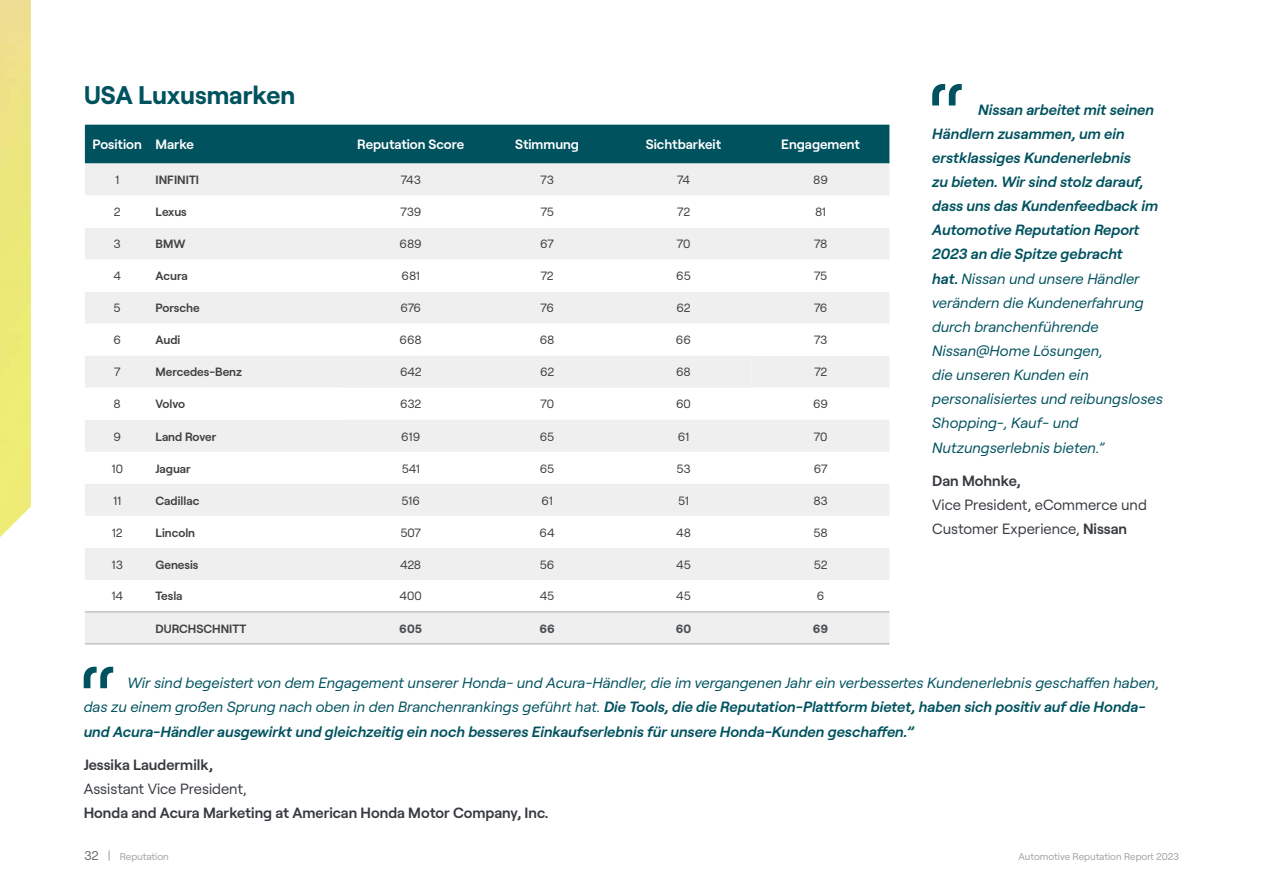
<style>
.page{position:relative;width:1263px;height:893px;background:#fff}
.page>*{position:absolute;margin:0;border:0;box-sizing:border-box;transform-origin:0 0}
.D_in_TOC{font:700 25.5px "Roobert";letter-spacing:-.005em;color:#00525f}
.QUOTE{font:italic 14.85px/24.2px "Roobert";color:#00525f}
.Body{font:600 14.85px/24.2px "Roobert";color:#373b40}
.Body-2{font:14.85px/24.2px "Roobert";color:#373b40}
.Body_9_5_16{font:600 13.5px "Roobert";color:#fff}
.Table_10_12{font:12px "Roobert";letter-spacing:-.01em;color:#414042}
.Table_10_12-2{font:600 12px "Roobert";color:#414042}
.Table_10_12-3{font:700 12px "Roobert";color:#4b4f53}
.t1{font:9.9px "Roobert";color:#9fa1a4}
.s1{font-weight:600}
.s2{font-weight:400}
.s3{font-size:12.75px;color:#6d6e71}
.s4{font-size:12.75px}
</style>
<div class="page">
<div style="left:85px;top:125px;width:804px;height:39px;background:#00525f"></div>
<div style="left:85px;top:164px;width:804px;height:31px;background:#efefef"></div>
<svg style="left:85px;top:228px;width:804px;height:95px;fill:#efefef"></svg>
<svg style="left:85px;top:356px;width:804px;height:287px;fill:#efefef"></svg>
<svg style="left:85px;top:388px;width:257px;height:32px"></svg>
<hr style="left:85px;top:611px;width:65px;height:1px;background:#a7a9ab">
<hr style="left:150px;top:611px;width:192px;height:1px;background:#a7a9ab">
<hr style="left:342px;top:611px;width:137px;height:1px;background:#a7a9ab">
<hr style="left:479px;top:611px;width:136px;height:1px;background:#a7a9ab">
<hr style="left:615px;top:611px;width:137px;height:1px;background:#a7a9ab">
<hr style="left:752px;top:611px;width:137px;height:1px;background:#a7a9ab">
<hr style="left:85px;top:643px;width:65px;height:1px;background:#a7a9ab">
<hr style="left:150px;top:643px;width:192px;height:1px;background:#a7a9ab">
<hr style="left:342px;top:643px;width:137px;height:1px;background:#a7a9ab">
<hr style="left:479px;top:643px;width:136px;height:1px;background:#a7a9ab">
<hr style="left:615px;top:643px;width:137px;height:1px;background:#a7a9ab">
<hr style="left:752px;top:643px;width:137px;height:1px;background:#a7a9ab">
<svg style="left:932px;top:84px;width:30px;height:21px"></svg>
<svg style="left:84px;top:667px;width:29px;height:21px"></svg>
<img style="left:0;top:0;width:31px;height:537px">
<p class="D_in_TOC" style="left:84px;top:76px;width:213px">USA Luxusmarken</p>
<p class="Body_9_5_16" style="left:93px;top:134px;width:51px">Position</p>
<p class="Body_9_5_16" style="left:156px;top:134px;width:40px">Marke</p>
<p class="Body_9_5_16" style="left:357px;top:134px;width:108px">Reputation Score</p>
<p class="Body_9_5_16" style="left:515px;top:134px;width:65px">Stimmung</p>
<p class="Body_9_5_16" style="left:646px;top:134px;width:77px">Sichtbarkeit</p>
<p class="Body_9_5_16" style="left:781px;top:134px;width:80px">Engagement</p>
<p class="Table_10_12" style="left:115px;top:171px;width:6px">1</p>
<p class="Table_10_12-2" style="left:156px;top:171px;width:45px">INFINITI</p>
<p class="Table_10_12" style="left:401px;top:171px;width:22px">743</p>
<p class="Table_10_12" style="left:540px;top:171px;width:15px">73</p>
<p class="Table_10_12" style="left:677px;top:171px;width:15px">74</p>
<p class="Table_10_12" style="left:813px;top:171px;width:16px">89</p>
<p class="Table_10_12" style="left:114px;top:203px;width:8px">2</p>
<p class="Table_10_12-2" style="left:156px;top:203px;width:33px">Lexus</p>
<p class="Table_10_12" style="left:400px;top:203px;width:23px">739</p>
<p class="Table_10_12" style="left:540px;top:203px;width:15px">75</p>
<p class="Table_10_12" style="left:677px;top:203px;width:15px">72</p>
<p class="Table_10_12" style="left:815px;top:203px;width:12px">81</p>
<p class="Table_10_12" style="left:114px;top:235px;width:9px">3</p>
<p class="Table_10_12-2" style="left:156px;top:235px;width:32px">BMW</p>
<p class="Table_10_12" style="left:400px;top:235px;width:24px">689</p>
<p class="Table_10_12" style="left:540px;top:235px;width:15px">67</p>
<p class="Table_10_12" style="left:677px;top:235px;width:15px">70</p>
<p class="Table_10_12" style="left:814px;top:235px;width:15px">78</p>
<p class="Table_10_12" style="left:113px;top:267px;width:9px">4</p>
<p class="Table_10_12-2" style="left:156px;top:267px;width:34px">Acura</p>
<p class="Table_10_12" style="left:401px;top:267px;width:20px">681</p>
<p class="Table_10_12" style="left:541px;top:267px;width:15px">72</p>
<p class="Table_10_12" style="left:676px;top:267px;width:16px">65</p>
<p class="Table_10_12" style="left:814px;top:267px;width:15px">75</p>
<p class="Table_10_12" style="left:114px;top:299px;width:9px">5</p>
<p class="Table_10_12-2" style="left:156px;top:299px;width:46px">Porsche</p>
<p class="Table_10_12" style="left:400px;top:299px;width:22px">676</p>
<p class="Table_10_12" style="left:540px;top:299px;width:15px">76</p>
<p class="Table_10_12" style="left:676px;top:299px;width:16px">62</p>
<p class="Table_10_12" style="left:814px;top:299px;width:15px">76</p>
<p class="Table_10_12" style="left:113px;top:331px;width:9px">6</p>
<p class="Table_10_12-2" style="left:156px;top:331px;width:26px">Audi</p>
<p class="Table_10_12" style="left:399px;top:331px;width:24px">668</p>
<p class="Table_10_12" style="left:540px;top:331px;width:16px">68</p>
<p class="Table_10_12" style="left:676px;top:331px;width:17px">66</p>
<p class="Table_10_12" style="left:814px;top:331px;width:15px">73</p>
<p class="Table_10_12" style="left:114px;top:363px;width:8px">7</p>
<p class="Table_10_12-2" style="left:156px;top:363px;width:88px">Mercedes-Benz</p>
<p class="Table_10_12" style="left:400px;top:363px;width:23px">642</p>
<p class="Table_10_12" style="left:540px;top:363px;width:16px">62</p>
<p class="Table_10_12" style="left:676px;top:363px;width:16px">68</p>
<p class="Table_10_12" style="left:814px;top:363px;width:15px">72</p>
<p class="Table_10_12" style="left:114px;top:395px;width:9px">8</p>
<p class="Table_10_12-2" style="left:156px;top:395px;width:31px">Volvo</p>
<p class="Table_10_12" style="left:400px;top:395px;width:23px">632</p>
<p class="Table_10_12" style="left:540px;top:395px;width:15px">70</p>
<p class="Table_10_12" style="left:676px;top:395px;width:16px">60</p>
<p class="Table_10_12" style="left:813px;top:395px;width:17px">69</p>
<p class="Table_10_12" style="left:113px;top:427px;width:9px">9</p>
<p class="Table_10_12-2" style="left:156px;top:427px;width:62px">Land Rover</p>
<p class="Table_10_12" style="left:401px;top:427px;width:21px">619</p>
<p class="Table_10_12" style="left:540px;top:427px;width:16px">65</p>
<p class="Table_10_12" style="left:678px;top:427px;width:13px">61</p>
<p class="Table_10_12" style="left:814px;top:427px;width:15px">70</p>
<p class="Table_10_12" style="left:111px;top:459px;width:13px">10</p>
<p class="Table_10_12-2" style="left:156px;top:459px;width:37px">Jaguar</p>
<p class="Table_10_12" style="left:402px;top:459px;width:20px">541</p>
<p class="Table_10_12" style="left:540px;top:459px;width:16px">65</p>
<p class="Table_10_12" style="left:676px;top:459px;width:16px">53</p>
<p class="Table_10_12" style="left:814px;top:459px;width:15px">67</p>
<p class="Table_10_12" style="left:113px;top:491px;width:10px">11</p>
<p class="Table_10_12-2" style="left:156px;top:491px;width:45px">Cadillac</p>
<p class="Table_10_12" style="left:401px;top:491px;width:20px">516</p>
<p class="Table_10_12" style="left:541px;top:491px;width:13px">61</p>
<p class="Table_10_12" style="left:678px;top:491px;width:12px">51</p>
<p class="Table_10_12" style="left:813px;top:491px;width:16px">83</p>
<p class="Table_10_12" style="left:112px;top:523px;width:12px">12</p>
<p class="Table_10_12-2" style="left:156px;top:523px;width:41px">Lincoln</p>
<p class="Table_10_12" style="left:400px;top:523px;width:22px">507</p>
<p class="Table_10_12" style="left:539px;top:523px;width:17px">64</p>
<p class="Table_10_12" style="left:676px;top:523px;width:16px">48</p>
<p class="Table_10_12" style="left:813px;top:523px;width:16px">58</p>
<p class="Table_10_12" style="left:112px;top:555px;width:13px">13</p>
<p class="Table_10_12-2" style="left:156px;top:555px;width:44px">Genesis</p>
<p class="Table_10_12" style="left:400px;top:555px;width:22px">428</p>
<p class="Table_10_12" style="left:540px;top:555px;width:16px">56</p>
<p class="Table_10_12" style="left:676px;top:555px;width:16px">45</p>
<p class="Table_10_12" style="left:814px;top:555px;width:15px">52</p>
<p class="Table_10_12" style="left:111px;top:587px;width:13px">14</p>
<p class="Table_10_12-2" style="left:156px;top:587px;width:29px">Tesla</p>
<p class="Table_10_12" style="left:400px;top:587px;width:24px">400</p>
<p class="Table_10_12" style="left:540px;top:587px;width:16px">45</p>
<p class="Table_10_12" style="left:676px;top:587px;width:16px">45</p>
<p class="Table_10_12" style="left:817px;top:587px;width:9px">6</p>
<p class="Table_10_12-2" style="left:156px;top:619px;width:92px">DURCHSCHNITT</p>
<p class="Table_10_12-3" style="left:399px;top:619px;width:24px">605</p>
<p class="Table_10_12-3" style="left:539px;top:619px;width:17px">66</p>
<p class="Table_10_12-3" style="left:676px;top:619px;width:17px">60</p>
<p class="Table_10_12-3" style="left:813px;top:619px;width:17px">69</p>
<p class="QUOTE" style="left:932px;top:96px;width:232px;text-indent:46px"><span class="s1">Nissan arbeitet mit seinen<br>Händlern zusammen, um ein erstklassiges Kundenerlebnis<br>zu bieten. Wir sind stolz darauf, dass uns das Kundenfeedback im<br>Automotive Reputation Report<br>2023 an die Spitze gebracht<br>hat.</span> Nissan und unsere Händler verändern die Kundenerfahrung durch branchenführende<br>Nissan@Home Lösungen,<br>die unseren Kunden ein personalisiertes und reibungsloses<br>Shopping-, Kauf- und<br>Nutzungserlebnis bieten.”</p>
<p class="Body-2" style="left:932px;top:467px;width:216px"><span class="s1">Dan Mohnke,<br></span>Vice President, eCommerce und<br>Customer Experience, <span class="s1">Nissan</span></p>
<p class="QUOTE" style="left:84px;top:670px;width:1077px;text-indent:44px">Wir sind begeistert von dem Engagement unserer Honda- und Acura-Händler, die im vergangenen Jahr ein verbessertes Kundenerlebnis geschaffen haben, das zu einem großen Sprung nach oben in den Branchenrankings geführt hat. <span class="s1">Die Tools, die die Reputation-Plattform bietet, haben sich positiv auf die Honda&shy;und Acura-Händler ausgewirkt und gleichzeitig ein noch besseres Einkaufserlebnis für unsere Honda-Kunden geschaffen.”</span></p>
<p class="Body" style="left:84px;top:751px;width:466px">Jessika Laudermilk,<br><span class="s2">Assistant Vice President,<br></span>Honda and Acura Marketing at American Honda Motor Company, Inc.</p>
<p class="t1" style="left:84px;top:849px;width:86px"><span class="s3">32</span> <span class="s4">|</span> Reputation</p>
<p class="t1" style="left:1018px;top:849px;width:162px">Automotive Reputation Report 2023</p>
</div>
